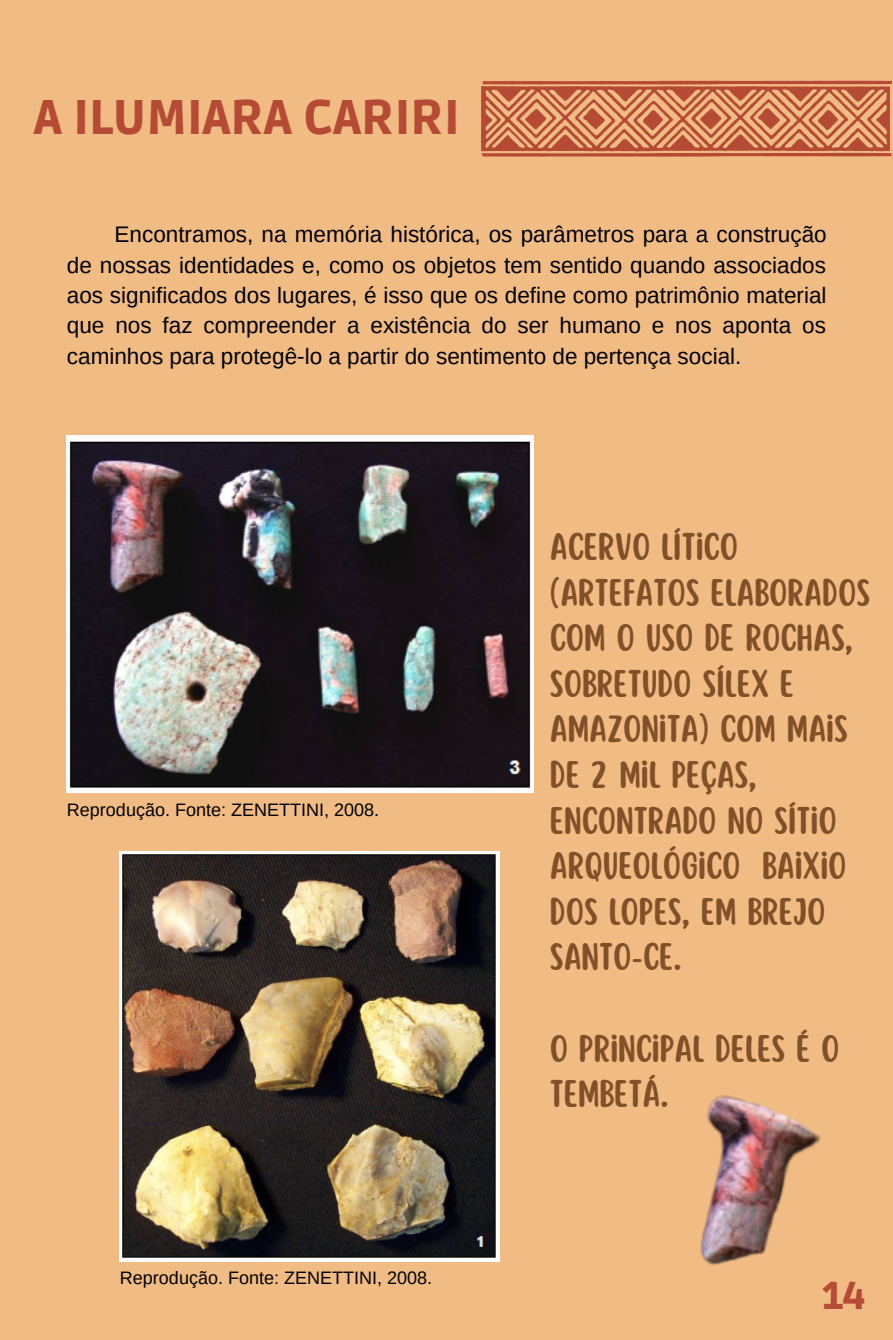
<style>
.page{position:relative;width:893px;height:1340px;background:#f1bb84}
.page>*{position:absolute;margin:0;border:0;box-sizing:border-box;transform-origin:0 0}
.t1{font:900 48.38px "Ruda";color:#b54b34}
.t2{font:900 38.48px "Ruda";color:#b54b34}
.t3{font:33.75px/45.7px "Scripter";color:#815029}
.t4{font:22.5px/30.4px "Arimo";color:#000;text-align:justify}
.t5{font:18px "Arimo";color:#000}
</style>
<div class="page">
<img style="left:67px;top:436px;width:466px;height:356px">
<svg style="left:481px;top:81px;width:411px;height:76px"></svg>
<img style="left:120px;top:852px;width:380px;height:410px">
<img style="left:700px;top:1095px;width:121px;height:171px">
<h1 class="t1" style="left:34px;top:90px;width:427px">A ILUMIARA CARIRI</h1>
<p class="t4" style="left:67px;top:219px;width:761px;text-indent:48px">Encontramos, na memória histórica, os parâmetros para a construção de nossas identidades e, como os objetos tem sentido quando associados aos significados dos lugares, é isso que os define como patrimônio material que nos faz compreender a existência do ser humano e nos aponta os caminhos para protegê-lo a partir do sentimento de pertença social.</p>
<p class="t5" style="left:67px;top:800px;width:314px">Reprodução. Fonte: ZENETTINI, 2008.</p>
<p class="t5" style="left:120px;top:1268px;width:314px">Reprodução. Fonte: ZENETTINI, 2008.</p>
<h3 class="t3" style="left:550px;top:525px;width:322px">ACERVO LÍTICO (ARTEFATOS ELABORADOS<br>COM O USO DE ROCHAS,<br>SOBRETUDO SÍLEX E<br>AMAZONITA) COM MAIS<br>DE 2 MIL PEÇAS,<br>ENCONTRADO NO SÍTIO<br>ARQUEOLÓGICO BAIXIO<br>DOS LOPES, EM BREJO<br>SANTO-CE.</h3>
<h3 class="t3" style="left:550px;top:1027px;width:291px">O PRINCIPAL DELES É O<br>TEMBETÁ.</h3>
<h2 class="t2" style="left:822px;top:1274px;width:45px">14</h2>
</div>
